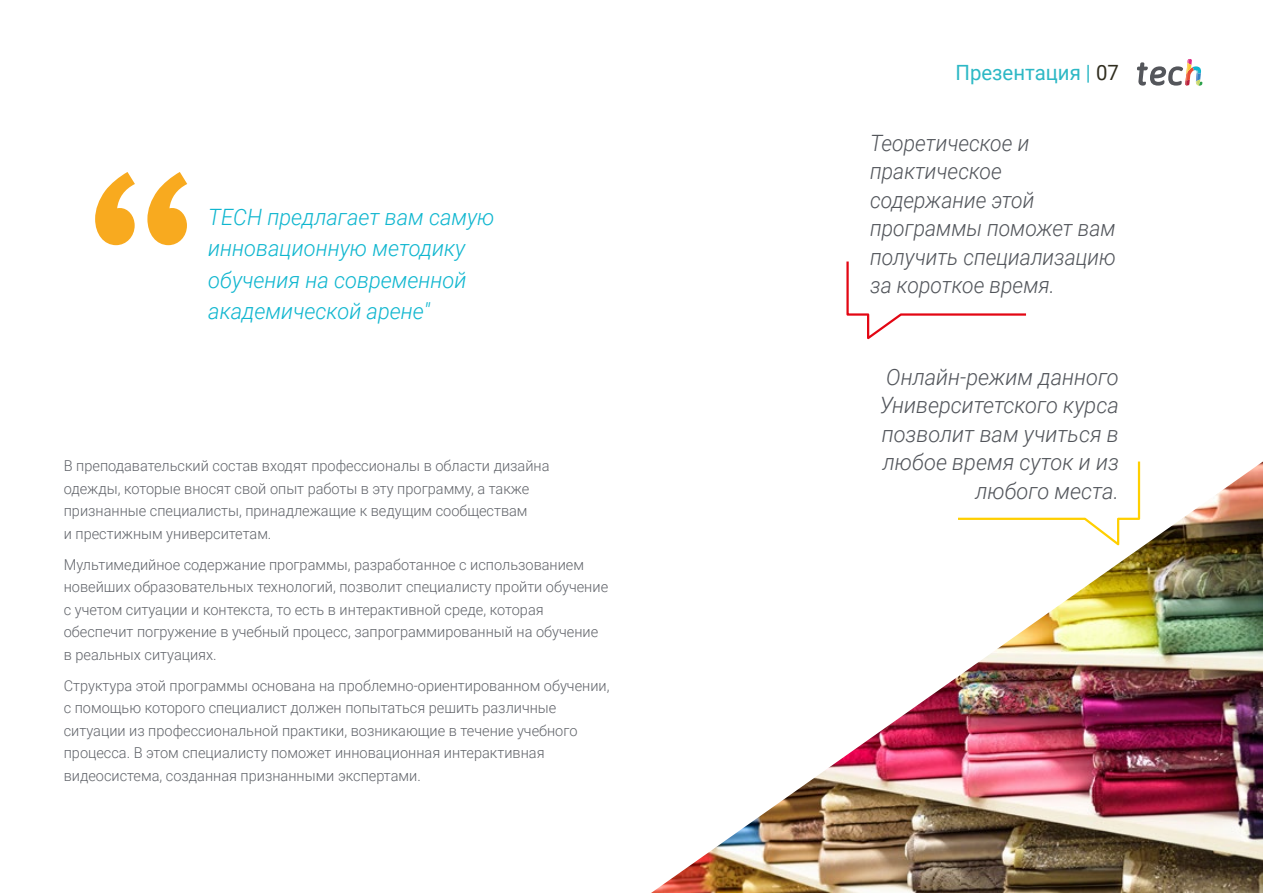
<style>
.page{position:relative;width:1263px;height:893px;background:#fff}
.page>*{position:absolute;margin:0;border:0;box-sizing:border-box;transform-origin:0 0}
.t1{font:italic 300 22.5px/28.5px "Roboto";color:#52555b;scale:.94 1}
.t2{font:italic 300 22.5px/28.5px "Roboto";color:#52555b;text-align:right}
.t3{font:italic 300 22.5px/31.5px "Roboto";color:#0fb6cf}
.t4{font:21px "Roboto";color:#2db8c5}
.t5{font:300 15px/22.5px "Roboto";color:#61646a}
.s1{color:#312e20}
</style>
<div class="page">
<svg style="left:95px;top:172px;width:92px;height:73px"></svg>
<svg style="left:846px;top:261px;width:180px;height:79px"></svg>
<svg style="left:1137px;top:59px;width:65px;height:27px"></svg>
<img style="left:651px;top:461px;width:612px;height:432px">
<h1 class="t3" style="left:208px;top:200px;width:288px">TECH предлагает вам самую инновационную методику обучения на современной академической арене"</h1>
<p class="t5" style="left:64px;top:454px;width:487px">В преподавательский состав входят профессионалы в области дизайна одежды, которые вносят свой опыт работы в эту программу, а также признанные специалисты, принадлежащие к ведущим сообществам<br>и престижным университетам.</p>
<p class="t5" style="left:64px;top:553px;width:546px">Мультимедийное содержание программы, разработанное с использованием новейших образовательных технологий, позволит специалисту пройти обучение с учетом ситуации и контекста, то есть в интерактивной среде, которая обеспечит погружение в учебный процесс, запрограммированный на обучение в реальных ситуациях.</p>
<p class="t5" style="left:64px;top:674px;width:547px">Структура этой программы основана на проблемно-ориентированном обучении, с помощью которого специалист должен попытаться решить различные ситуации из профессиональной практики, возникающие в течение учебного процесса. В этом специалисту поможет инновационная интерактивная видеосистема, созданная признанными экспертами.</p>
<h2 class="t4" style="left:955px;top:57px;width:165px">Презентация | <span class="s1">07</span></h2>
<h1 class="t1" style="left:870px;top:128px;width:263px">Теоретическое и практическое содержание этой программы поможет вам получить специализацию за короткое время.</h1>
<h1 class="t2" style="left:880px;top:362px;width:241px">Онлайн-режим данного<br>Университетского курса позволит вам учиться в любое время суток и из любого места.</h1>
</div>
